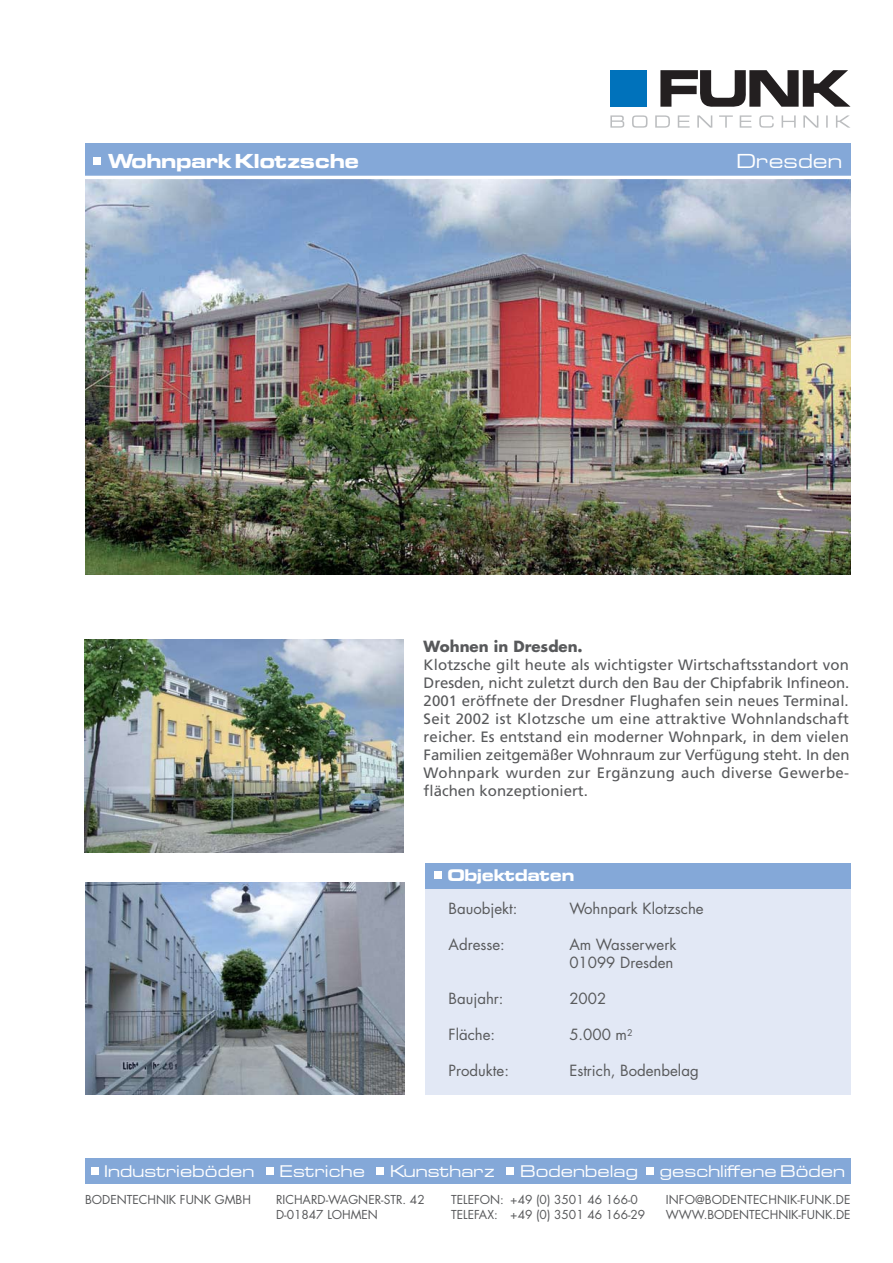
<style>
.page{position:relative;width:893px;height:1263px;background:#fff}
.page>*{position:absolute;margin:0;border:0;box-sizing:border-box;transform-origin:0 0}
.t1{font:18px "Thekla Bold Extended";color:#fff}
.t2{font:18px "Thekla Extended";color:#fff}
.t3{font:15px/18px "Frutiger";letter-spacing:.02em;color:#58595b;text-align:justify}
.t4{font:15px/18px "Futura";color:#58595b}
.t5{font:15px "Thekla Extended";color:#fff}
.t6{font:700 15px "Futura";color:#58595b}
.t7{font:15px "Thekla Bold Extended";color:#fff}
.t8{font:12px/15px "Futura";color:#58595b}
</style>
<div class="page">
<div style="left:85px;top:1158px;width:765px;height:26px;background:#84a8d8"></div>
<img style="left:85px;top:179px;width:765px;height:395px">
<div style="left:85px;top:143px;width:765px;height:34px;background:#84a8d8"></div>
<img style="left:85px;top:640px;width:319px;height:213px">
<svg style="left:610px;top:115px;width:240px;height:13px"></svg>
<img style="left:85px;top:882px;width:320px;height:213px">
<svg style="left:660px;top:70px;width:190px;height:37px"></svg>
<div style="left:610px;top:70px;width:37px;height:37px;background:#0072bb"></div>
<div style="left:266px;top:1168px;width:7px;height:7px;background:#fff"></div>
<div style="left:376px;top:1168px;width:8px;height:7px;background:#fff"></div>
<div style="left:506px;top:1168px;width:7px;height:7px;background:#fff"></div>
<div style="left:91px;top:1168px;width:7px;height:7px;background:#fff"></div>
<div style="left:647px;top:1168px;width:7px;height:7px;background:#fff"></div>
<div style="left:425px;top:888px;width:425px;height:207px;background:#e2e8f5"></div>
<div style="left:425px;top:863px;width:425px;height:25px;background:#84a8d8"></div>
<div style="left:435px;top:871px;width:7px;height:8px;background:#fff"></div>
<div style="left:93px;top:158px;width:7px;height:7px;background:#fff"></div>
<hr style="left:79px;top:176px;width:779px;height:3px;background:#fff">
<p class="t1" style="left:108px;top:147px;width:252px">Wohnpark Klotzsche</p>
<p class="t2" style="left:736px;top:147px;width:107px">Dresden</p>
<p class="t6" style="left:424px;top:636px;width:161px">Wohnen in Dresden.</p>
<p class="t3" style="left:424px;top:656px;width:427px">Klotzsche gilt heute als wichtigster Wirtschaftsstandort von Dresden, nicht zuletzt durch den Bau der Chipfabrik Infineon.<br>2001 eröffnete der Dresdner Flughafen sein neues Terminal.<br>Seit 2002 ist Klotzsche um eine attraktive Wohnlandschaft reicher. Es entstand ein moderner Wohnpark, in dem vielen Familien zeitgemäßer Wohnraum zur Verfügung steht. In den Wohnpark wurden zur Ergänzung auch diverse Gewerbe&shy;flächen konzeptioniert.</p>
<p class="t7" style="left:447px;top:864px;width:128px">Objektdaten</p>
<p class="t4" style="left:448px;top:899px;width:70px">Bauobjekt:</p>
<p class="t4" style="left:569px;top:899px;width:136px">Wohnpark Klotzsche</p>
<p class="t4" style="left:448px;top:935px;width:58px">Adresse:</p>
<p class="t4" style="left:569px;top:935px;width:109px">Am Wasserwerk<br>01099 Dresden</p>
<p class="t4" style="left:448px;top:989px;width:57px">Baujahr:</p>
<p class="t4" style="left:569px;top:989px;width:38px">2002</p>
<p class="t4" style="left:448px;top:1025px;width:48px">Fläche:</p>
<p class="t4" style="left:569px;top:1025px;width:65px">5.000 m<sup>2</sup></p>
<p class="t4" style="left:448px;top:1061px;width:62px">Produkte:</p>
<p class="t4" style="left:569px;top:1061px;width:131px">Estrich, Bodenbelag</p>
<p class="t5" style="left:104px;top:1159px;width:152px">Industrieböden</p>
<p class="t5" style="left:279px;top:1159px;width:87px">Estriche</p>
<p class="t5" style="left:390px;top:1159px;width:106px">Kunstharz</p>
<p class="t5" style="left:520px;top:1159px;width:119px">Bodenbelag</p>
<p class="t5" style="left:659px;top:1159px;width:187px">geschliffene Böden</p>
<p class="t8" style="left:85px;top:1192px;width:167px">BODENTECHNIK FUNK GMBH</p>
<p class="t8" style="left:451px;top:1192px;width:196px">TELEFON: +49 (0) 3501 46 166-0<br>TELEFAX: +49 (0) 3501 46 166-29</p>
<p class="t8" style="left:666px;top:1192px;width:186px">INFO@BODENTECHNIK-FUNK.DE<br>WWW.BODENTECHNIK-FUNK.DE</p>
<p class="t8" style="left:276px;top:1192px;width:150px">RICHARD-WAGNER-STR. 42<br>D-01847 LOHMEN</p>
</div>
